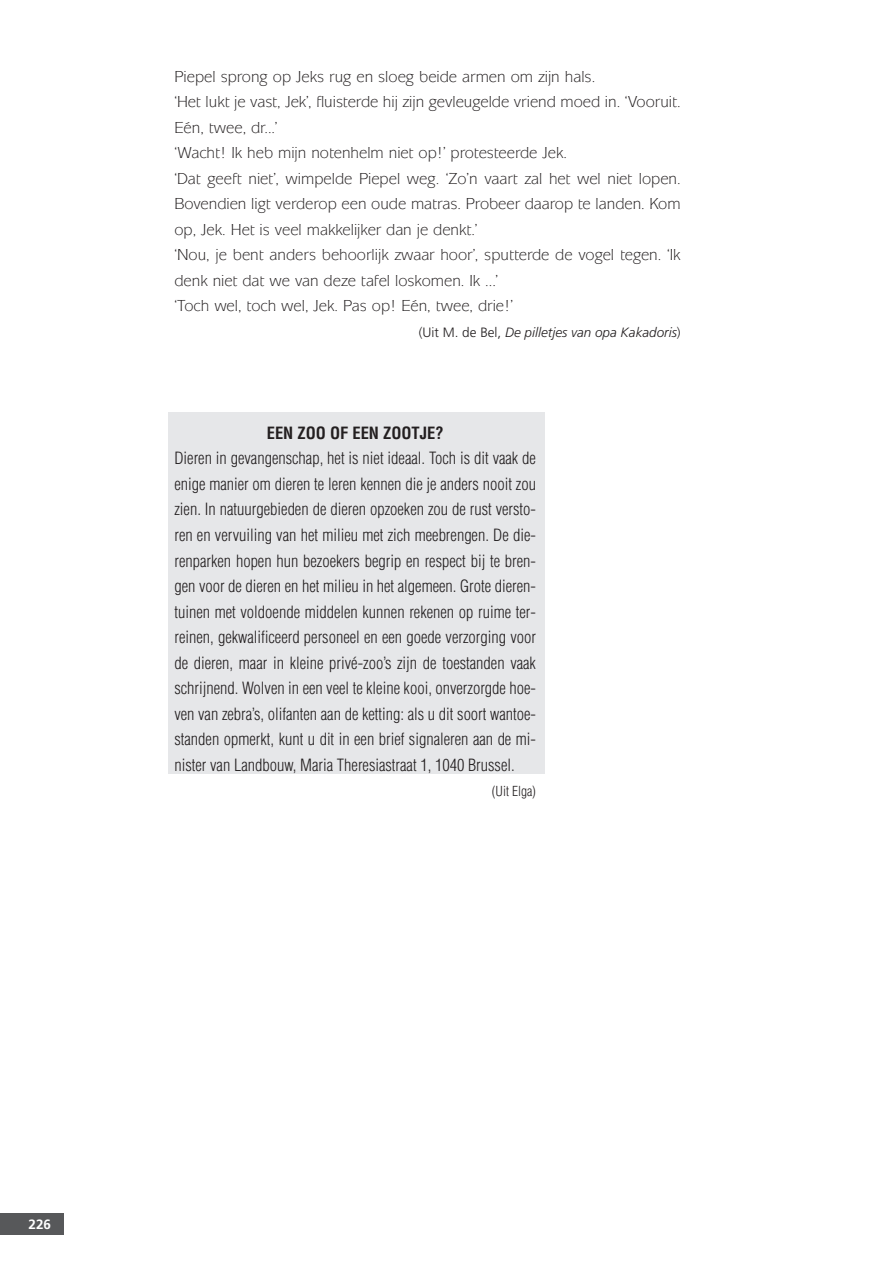
<style>
.page{position:relative;width:893px;height:1262px;background:#fff}
.page>*{position:absolute;margin:0;border:0;box-sizing:border-box;transform-origin:0 0}
.t1{font:300 condensed 16.5px/25.5px "Helvetica";color:#231f20;text-align:justify}
.t2{font:16.5px/25.5px "Mixage Itc T";color:#231f20}
.t3{font:700 condensed 16.5px "Helvetica";color:#231f20}
.t4{font:italic 300 13.5px "Frutiger";color:#231f20}
.t5{font:300 condensed 13.5px "Helvetica";color:#231f20}
.t6{font:700 13.5px "Frutiger";color:#fff}
.s1{font-style:normal}
</style>
<div class="page">
<div style="left:168px;top:412px;width:376px;height:362px;background:#e6e7e9"></div>
<div style="left:0;top:1213px;width:64px;height:21px;background:#57585a"></div>
<p class="t2" style="left:174px;top:66px;width:508px">Piepel sprong op Jeks rug en sloeg beide armen om zijn hals.<br>‘Het lukt je vast, Jek’, fluisterde hij zijn gevleugelde vriend moed in. ‘Vooruit.<br>Eén, twee, dr...’<br>‘Wacht! Ik heb mijn notenhelm niet op!’ protesteerde Jek.<br>‘Dat geeft niet’, wimpelde Piepel weg. ‘Zo’n vaart zal het wel niet lopen.<br>Bovendien ligt verderop een oude matras. Probeer daarop te landen. Kom op, Jek. Het is veel makkelijker dan je denkt.’<br>‘Nou, je bent anders behoorlijk zwaar hoor’, sputterde de vogel tegen. ‘Ik denk niet dat we van deze tafel loskomen. Ik ...’<br>‘Toch wel, toch wel, Jek. Pas op! Eén, twee, drie!’</p>
<p class="t4" style="left:419px;top:327px;width:263px"><span class="s1">(Uit M. de Bel,</span> De pilletjes van opa Kakadoris<span class="s1">)</span></p>
<p class="t3" style="left:267px;top:426px;width:178px">EEN ZOO OF EEN ZOOTJE?</p>
<p class="t1" style="left:174px;top:447px;width:363px">Dieren in gevangenschap, het is niet ideaal. Toch is dit vaak de enige manier om dieren te leren kennen die je anders nooit zou zien. In natuurgebieden de dieren opzoeken zou de rust versto&shy;ren en vervuiling van het milieu met zich meebrengen. De die&shy;renparken hopen hun bezoekers begrip en respect bij te bren&shy;gen voor de dieren en het milieu in het algemeen. Grote dieren&shy;tuinen met voldoende middelen kunnen rekenen op ruime ter&shy;reinen, gekwalificeerd personeel en een goede verzorging voor de dieren, maar in kleine privé-zoo’s zijn de toestanden vaak schrijnend. Wolven in een veel te kleine kooi, onverzorgde hoe&shy;ven van zebra’s, olifanten aan de ketting: als u dit soort wantoe&shy;standen opmerkt, kunt u dit in een brief signaleren aan de mi&shy;nister van Landbouw, Maria Theresiastraat 1, 1040 Brussel.</p>
<p class="t5" style="left:492px;top:786px;width:46px">(Uit Elga)</p>
<p class="t6" style="left:29px;top:1218px;width:24px">226</p>
</div>
